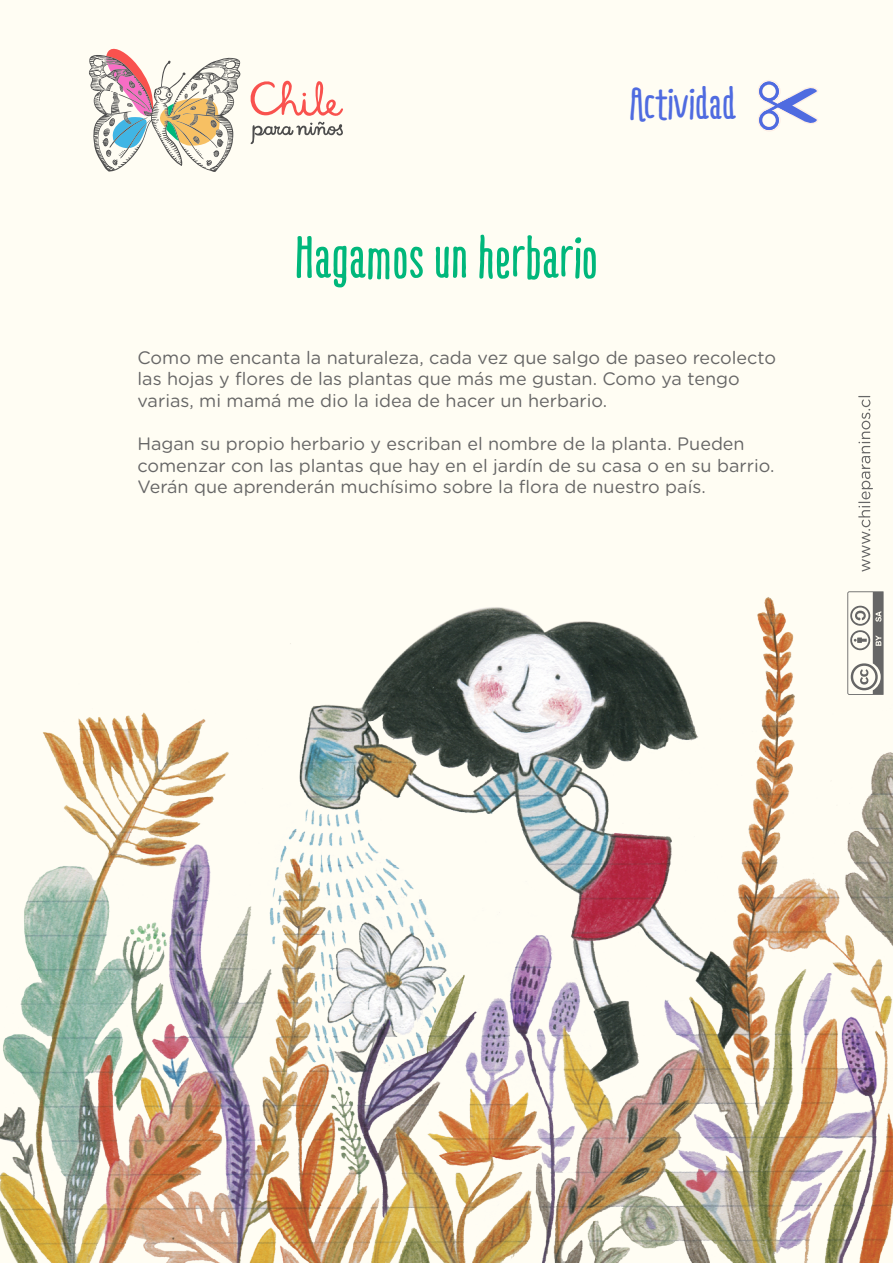
<style>
.page{position:relative;width:893px;height:1263px;background:#fffdf3}
.page>*{position:absolute;margin:0;border:0;box-sizing:border-box;transform-origin:0 0}
.t1{font:700 60px "Ridemy Bike Pro";letter-spacing:.025em;color:#00b77b}
.t2{font:700 45px "Ridemy Bike Pro";letter-spacing:.025em;color:#4f6be0}
.t3{font:18px/21.6px "Gotham Rounded";color:#666}
</style>
<div class="page">
<svg style="left:89px;top:48px;width:254px;height:124px"></svg>
<svg style="left:758px;top:80px;width:60px;height:51px"></svg>
<img style="left:0;top:597px;width:893px;height:666px">
<svg style="left:858px;top:396px;width:15px;height:175px"></svg>
<svg style="left:847px;top:591px;width:37px;height:104px"></svg>
<h2 class="t2" style="left:630px;top:76px;width:107px">Actividad</h2>
<h1 class="t1" style="left:296px;top:220px;width:303px">Hagamos un herbario</h1>
<p class="t3" style="left:138px;top:346px;width:640px">Como me encanta la naturaleza, cada vez que salgo de paseo recolecto las hojas y flores de las plantas que más me gustan. Como ya tengo varias, mi mamá me dio la idea de hacer un herbario.</p>
<p class="t3" style="left:138px;top:432px;width:638px">Hagan su propio herbario y escriban el nombre de la planta. Pueden comenzar con las plantas que hay en el jardín de su casa o en su barrio.<br>Verán que aprenderán muchísimo sobre la flora de nuestro país.</p>
</div>
